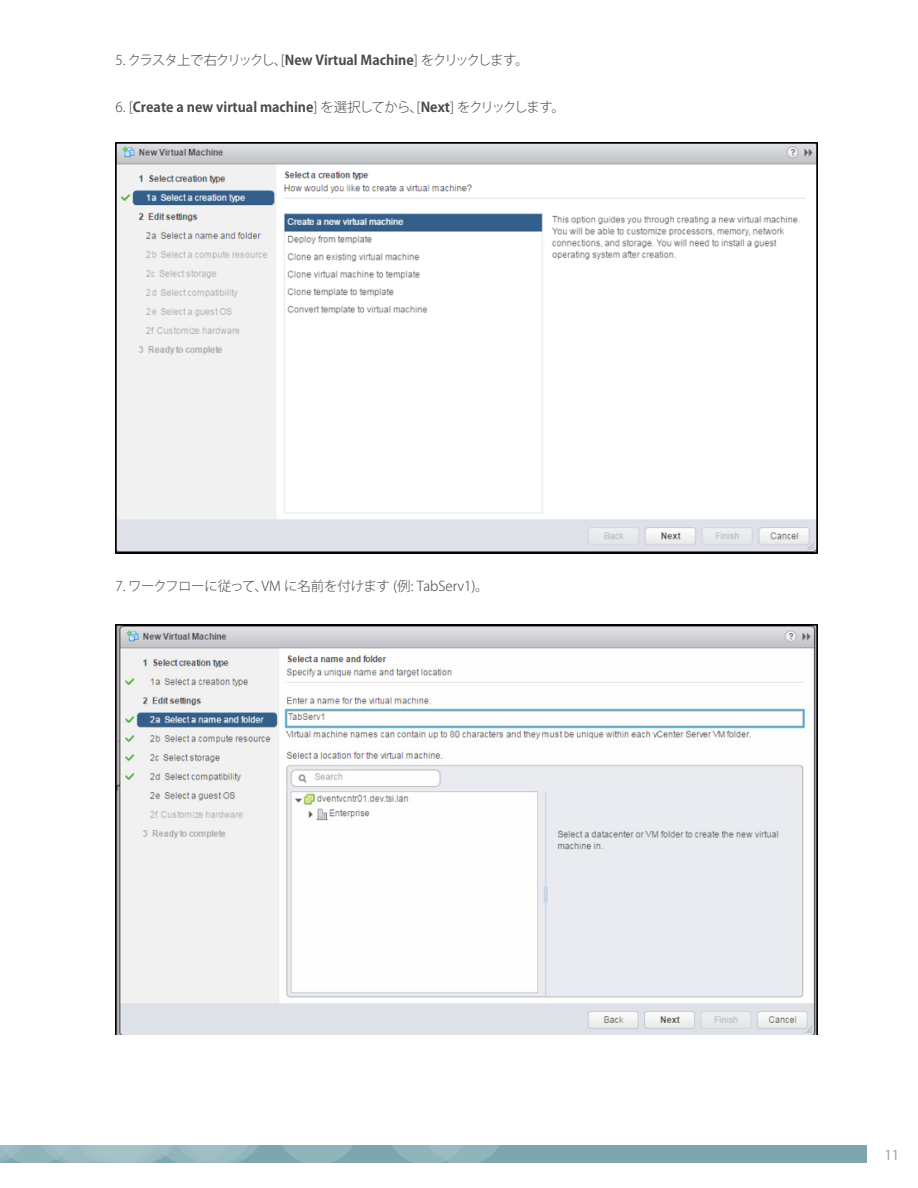
<style>
.page{position:relative;width:918px;height:1188px;background:#fff}
.page>*{position:absolute;margin:0;border:0;box-sizing:border-box;transform-origin:0 0}
.BODYCOPY-standard{font:700 13.5px "Koz Go Pro";color:#4b4b4b}
.BODYCOPY-standard-2{font:300 13.5px "Koz Go Pro";letter-spacing:-.11em;color:#4b4b4b}
.BODYCOPY-standard-3{font:300 13.5px "Koz Go Pro";letter-spacing:-.015em;color:#4b4b4b}
.t1{font:13.5px "Koz Go Pro";color:#9b9b9b}
.s1{font-weight:700}
.s2{font-weight:300}
</style>
<div class="page">
<div style="left:0;top:1145px;width:866px;height:18px;background:#7ca7ae"></div>
<svg style="left:282px;top:1145px;width:71px;height:18px"></svg>
<svg style="left:392px;top:1145px;width:107px;height:18px"></svg>
<svg style="left:0;top:1145px;width:259px;height:18px"></svg>
<img style="left:116px;top:143px;width:702px;height:410px">
<img style="left:116px;top:624px;width:702px;height:411px">
<p class="BODYCOPY-standard-2" style="left:116px;top:51px;width:415px">5. クラスタ上で右クリックし、[<span class="s1">New Virtual Machine</span>] をクリックします。</p>
<p class="BODYCOPY-standard" style="left:116px;top:98px;width:451px"><span class="s2">6. [</span>Create a new virtual machine<span class="s2">] を選択してから、[</span>Next<span class="s2">] をクリックします。</span></p>
<p class="BODYCOPY-standard-3" style="left:116px;top:578px;width:375px">7. ワークフローに従って、VM に名前を付けます (例: TabServ1)。</p>
<p class="t1" style="left:885px;top:1146px;width:16px">11</p>
</div>
